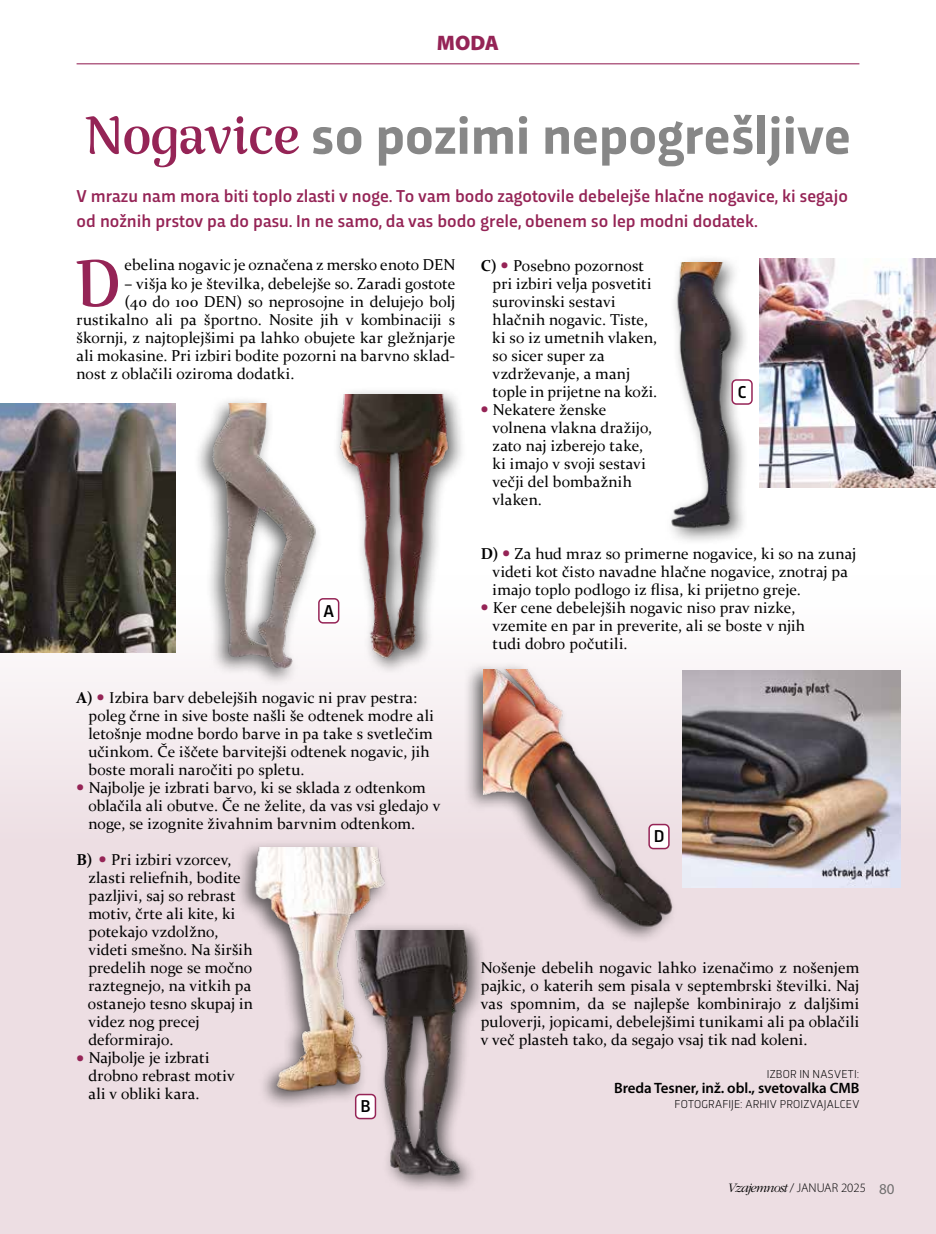
<style>
.page{position:relative;width:936px;height:1234px;background:#fff}
.page>*{position:absolute;margin:0;border:0;box-sizing:border-box;transform-origin:0 0}
.t1{font:67.35px "Rumba Std Large";color:#952456}
.t2{font:700 54px "Trasandina";color:#878787}
.t3{font:900 21px "Myriad Pro";color:#952456}
.t4{font:500 18px/24px "Trasandina";color:#952456}
.t5{font:500 18px "Trasandina";color:#000}
.t6{font:15.75px/18px "Constantia";letter-spacing:.005em;color:#000}
.t7{font:600 15px "Myriad Pro";letter-spacing:-.005em;color:#000}
.t8{font:300 12.75px "Myriad Pro";color:#000}
.t9{font:300 12px "Trasandina";letter-spacing:.02em;color:#000}
.s1{font-family:"Rumba Std Large";font-weight:400;color:#952456}
.s2{font-weight:700}
.s3{font-weight:700;font-size:27px;color:#952456}
.s4{font-family:"ITC Garamond Std";font-style:italic;font-size:13.5px}
.s5{font-weight:400;font-size:15px;color:#706f6f}
</style>
<div class="page">
<div style="left:0;top:575px;width:935px;height:658px;background:linear-gradient(to bottom,#f9f5f6,#e9d6dc)"></div>
<hr style="left:77px;top:63px;width:782px;height:1px;background:#952456">
<div style="left:319px;top:598px;width:19px;height:24px;background:#fff;border-radius:4px"></div>
<div style="left:318px;top:598px;width:21px;height:25px;border:2px solid #952456;border-radius:4px"></div>
<img style="left:682px;top:670px;width:218px;height:217px">
<div style="left:348px;top:921px;width:138px;height:272px;background:#000;opacity:.6"></div>
<img style="left:348px;top:930px;width:129px;height:252px">
<div style="left:463px;top:660px;width:214px;height:283px;background:#000;opacity:.6"></div>
<img style="left:483px;top:669px;width:192px;height:262px">
<img style="left:759px;top:258px;width:176px;height:229px">
<img style="left:0;top:403px;width:175px;height:249px">
<div style="left:333px;top:386px;width:134px;height:290px;background:#000;opacity:.6"></div>
<img style="left:335px;top:394px;width:118px;height:269px">
<div style="left:193px;top:395px;width:129px;height:292px;background:#000;opacity:.6"></div>
<img style="left:197px;top:403px;width:126px;height:269px">
<div style="left:664px;top:254px;width:86px;height:292px;background:#000;opacity:.6"></div>
<img style="left:668px;top:263px;width:67px;height:268px">
<div style="left:235px;top:839px;width:156px;height:271px;background:#000;opacity:.6"></div>
<img style="left:251px;top:847px;width:138px;height:250px">
<div style="left:649px;top:824px;width:20px;height:24px;background:#fff;border-radius:4px"></div>
<div style="left:648px;top:823px;width:21px;height:26px;border:2px solid #952456;border-radius:4px"></div>
<div style="left:355px;top:1094px;width:20px;height:24px;background:#fff;border-radius:4px"></div>
<div style="left:355px;top:1093px;width:21px;height:25px;border:2px solid #952456;border-radius:4px"></div>
<div style="left:732px;top:380px;width:20px;height:24px;background:#fff;border-radius:4px"></div>
<div style="left:731px;top:379px;width:21px;height:25px;border:2px solid #952456;border-radius:4px"></div>
<h3 class="t3" style="left:437px;top:29px;width:64px">MODA</h3>
<h2 class="t2" style="left:85px;top:96px;width:767px"><span class="s1">Nogavice</span> so pozimi nepogrešljive</h2>
<p class="t4" style="left:77px;top:183px;width:772px">V mrazu nam mora biti toplo zlasti v noge. To vam bodo zagotovile debelejše hlačne nogavice, ki segajo od nožnih prstov pa do pasu. In ne samo, da vas bodo grele, obenem so lep modni dodatek.</p>
<h1 class="t1" style="left:74px;top:244px;width:48px">D</h1>
<p class="t6" style="left:125px;top:255px;width:332px">ebelina nogavic je označena z mersko enoto DEN</p>
<p class="t6" style="left:125px;top:273px;width:332px">– višja ko je številka, debelejše so. Zaradi gostote</p>
<p class="t6" style="left:125px;top:291px;width:332px">(40 do 100 DEN) so neprosojne in delujejo bolj</p>
<p class="t6" style="left:77px;top:309px;width:380px">rustikalno ali pa športno. Nosite jih v kombinaciji s</p>
<p class="t6" style="left:77px;top:327px;width:380px">škornji, z najtoplejšimi pa lahko obujete kar gležnjarje</p>
<p class="t6" style="left:77px;top:345px;width:380px">ali mokasine. Pri izbiri bodite pozorni na barvno sklad-</p>
<p class="t6" style="left:77px;top:363px;width:219px">nost z oblačili oziroma dodatki.</p>
<p class="t5" style="left:323px;top:597px;width:12px">A</p>
<p class="t6" style="left:88px;top:687px;width:347px;text-indent:-12px"><span class="s2">A)</span> <span class="s3">•</span> Izbira barv debelejših nogavic ni prav pestra: poleg črne in sive boste našli še odtenek modre ali letošnje modne bordo barve in pa take s svetlečim učinkom. Če iščete barvitejši odtenek nogavic, jih boste morali naročiti po spletu.</p>
<p class="t6" style="left:88px;top:777px;width:353px;text-indent:-12px"><span class="s3">•</span> Najbolje je izbrati barvo, ki se sklada z odtenkom oblačila ali obutve. Če ne želite, da vas vsi gledajo v noge, se izognite živahnim barvnim odtenkom.</p>
<p class="t6" style="left:88px;top:849px;width:167px;text-indent:-11px"><span class="s2">B)</span> <span class="s3">•</span> Pri izbiri vzorcev, zlasti reliefnih, bodite pazljivi, saj so rebrast motiv, črte ali kite, ki potekajo vzdolžno, videti smešno. Na širših predelih noge se močno raztegnejo, na vitkih pa ostanejo tesno skupaj in videz nog precej deformirajo.</p>
<p class="t6" style="left:88px;top:1047px;width:148px;text-indent:-12px"><span class="s3">•</span> Najbolje je izbrati drobno rebrast motiv ali v obliki kara.</p>
<p class="t5" style="left:360px;top:1092px;width:12px">B</p>
<p class="t6" style="left:492px;top:255px;width:166px;text-indent:-12px"><span class="s2">C)</span> <span class="s3">•</span> Posebno pozornost pri izbiri velja posvetiti surovinski sestavi hlačnih nogavic. Tiste, ki so iz umetnih vlaken, so sicer super za vzdrževanje, a manj tople in prijetne na koži.</p>
<p class="t6" style="left:492px;top:399px;width:161px;text-indent:-12px"><span class="s3">•</span> Nekatere ženske volnena vlakna dražijo, zato naj izberejo take, ki imajo v svoji sestavi večji del bombažnih vlaken.</p>
<p class="t5" style="left:738px;top:378px;width:10px">C</p>
<p class="t6" style="left:492px;top:543px;width:365px;text-indent:-12px"><span class="s2">D)</span> <span class="s3">•</span> Za hud mraz so primerne nogavice, ki so na zunaj videti kot čisto navadne hlačne nogavice, znotraj pa imajo toplo podlogo iz flisa, ki prijetno greje.</p>
<p class="t6" style="left:492px;top:597px;width:314px;text-indent:-12px"><span class="s3">•</span> Ker cene debelejših nogavic niso prav nizke, vzemite en par in preverite, ali se boste v njih tudi dobro počutili.</p>
<p class="t5" style="left:653px;top:822px;width:12px">D</p>
<p class="t6" style="left:480px;top:957px;width:380px;text-align:justify">Nošenje debelih nogavic lahko izenačimo z nošenjem pajkic, o katerih sem pisala v septembrski številki. Naj vas spomnim, da se najlepše kombinirajo z daljšimi puloverji, jopicami, debelejšimi tunikami ali pa oblačili v več plasteh tako, da segajo vsaj tik nad koleni.</p>
<p class="t9" style="left:766px;top:1065px;width:94px">IZBOR IN NASVETI:</p>
<p class="t7" style="left:614px;top:1078px;width:246px">Breda Tesner, inž. obl., svetovalka CMB</p>
<p class="t9" style="left:674px;top:1095px;width:186px">FOTOGRAFIJE: ARHIV PROIZVAJALCEV</p>
<p class="t8" style="left:727px;top:1179px;width:168px"><span class="s4">Vzajemnost</span> / JANUAR 2025 <span class="s5">80</span></p>
</div>
